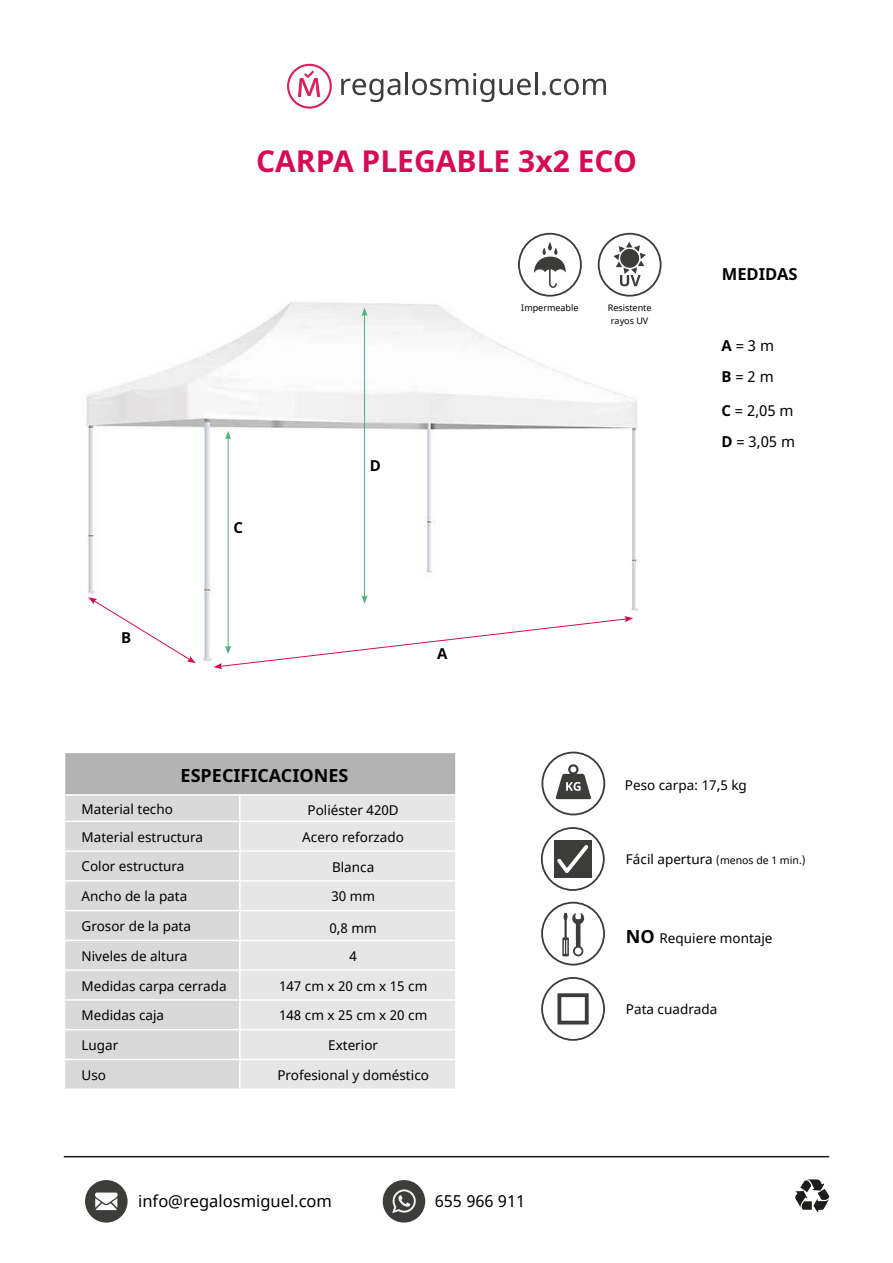
<style>
.page{position:relative;width:893px;height:1263px;background:#fff}
.page>*{position:absolute;margin:0;border:0;box-sizing:border-box;transform-origin:0 0}
.t1{font:700 30px "Noto Sans";color:#d60b53}
.t2{font:700 18px "Noto Sans";color:#000}
.t3{font:16.5px "Noto Sans";color:#000}
.t4{font:700 16.5px "Noto Sans";color:#000}
.t5{font:15px/30.8px "Noto Sans";color:#000}
.t6{font:700 15px "Noto Sans";color:#000}
.t7{font:13.5px "Noto Sans";color:#000}
.t8{font:10.5px "Noto Sans";color:#000}
.t9{font:9px/12.6px "Noto Sans";color:#000;text-align:center}
.s1{font-weight:700}
.s2{font-size:15px}
.s3{font-size:13.5px}
.s4{font-weight:700;font-size:18px}
</style>
<div class="page">
<svg style="left:341px;top:79px;width:59px;height:23px"></svg>
<hr style="left:405px;top:72px;width:3px;height:23px;background:#3e3e3f">
<svg style="left:412px;top:73px;width:119px;height:29px"></svg>
<hr style="left:535px;top:72px;width:2px;height:23px;background:#3e3e3f">
<svg style="left:542px;top:79px;width:64px;height:16px"></svg>
<svg style="left:287px;top:64px;width:45px;height:45px"></svg>
<svg style="left:795px;top:1179px;width:34px;height:33px"></svg>
<div style="left:85px;top:1180px;width:43px;height:42px;background:#3c3c3b;border-radius:50%"></div>
<svg style="left:95px;top:1192px;width:23px;height:18px"></svg>
<div style="left:383px;top:1180px;width:42px;height:42px;background:#3c3c3b;border-radius:50%"></div>
<svg style="left:392px;top:1189px;width:24px;height:24px"></svg>
<hr style="left:64px;top:1156px;width:765px;height:1px;background:#1a1a1a">
<svg style="left:541px;top:902px;width:64px;height:63px"></svg>
<svg style="left:541px;top:977px;width:64px;height:64px"></svg>
<div style="left:557px;top:993px;width:32px;height:31px;border:4px solid #3c3c3b"></div>
<svg style="left:541px;top:752px;width:64px;height:63px"></svg>
<svg style="left:541px;top:827px;width:64px;height:64px"></svg>
<img style="left:86px;top:232px;width:552px;height:438px">
<div style="left:65px;top:752px;width:391px;height:43px;background:#b3b3b3"></div>
<div style="left:65px;top:796px;width:174px;height:292px;background:#d9d9d9"></div>
<div style="left:241px;top:796px;width:214px;height:292px;background:#e6e6e6"></div>
<hr style="left:64px;top:752px;width:176px;height:1px;background:#fff">
<hr style="left:240px;top:752px;width:217px;height:1px;background:#fff">
<hr style="left:455px;top:753px;width:2px;height:41px;background:#fff">
<hr style="left:64px;top:794px;width:176px;height:2px;background:#fff">
<hr style="left:240px;top:794px;width:217px;height:2px;background:#fff">
<hr style="left:64px;top:820px;width:176px;height:2px;background:#fff">
<hr style="left:240px;top:820px;width:217px;height:2px;background:#fff">
<hr style="left:64px;top:850px;width:176px;height:2px;background:#fff">
<hr style="left:240px;top:850px;width:217px;height:2px;background:#fff">
<hr style="left:64px;top:880px;width:176px;height:2px;background:#fff">
<hr style="left:240px;top:880px;width:217px;height:2px;background:#fff">
<hr style="left:64px;top:910px;width:176px;height:1px;background:#fff">
<hr style="left:240px;top:910px;width:217px;height:1px;background:#fff">
<hr style="left:64px;top:940px;width:176px;height:1px;background:#fff">
<hr style="left:240px;top:940px;width:217px;height:1px;background:#fff">
<hr style="left:64px;top:969px;width:176px;height:2px;background:#fff">
<hr style="left:240px;top:969px;width:217px;height:2px;background:#fff">
<hr style="left:64px;top:999px;width:176px;height:2px;background:#fff">
<hr style="left:240px;top:999px;width:217px;height:2px;background:#fff">
<hr style="left:64px;top:1029px;width:176px;height:1px;background:#fff">
<hr style="left:240px;top:1029px;width:217px;height:1px;background:#fff">
<hr style="left:64px;top:1059px;width:176px;height:1px;background:#fff">
<hr style="left:240px;top:1059px;width:217px;height:1px;background:#fff">
<svg style="left:518px;top:233px;width:64px;height:64px"></svg>
<svg style="left:598px;top:233px;width:64px;height:64px"></svg>
<hr style="left:364px;top:314px;width:1px;height:284px;background:#50b17a">
<svg style="left:361px;top:308px;width:7px;height:8px"></svg>
<svg style="left:361px;top:595px;width:7px;height:9px"></svg>
<svg style="left:88px;top:597px;width:108px;height:66px"></svg>
<hr style="left:228px;top:437px;width:1px;height:211px;background:#50b17a">
<svg style="left:225px;top:431px;width:6px;height:8px"></svg>
<svg style="left:214px;top:616px;width:419px;height:53px"></svg>
<p class="t6" style="left:121px;top:627px;width:12px">B</p>
<h1 class="t1" style="left:256px;top:140px;width:382px">CARPA PLEGABLE 3x2 ECO</h1>
<p class="t9" style="left:521px;top:302px;width:59px">Impermeable</p>
<p class="t9" style="left:608px;top:302px;width:45px">Resistente rayos UV</p>
<p class="t6" style="left:234px;top:517px;width:11px">C</p>
<p class="t6" style="left:370px;top:455px;width:13px">D</p>
<p class="t6" style="left:437px;top:643px;width:12px">A</p>
<p class="t4" style="left:722px;top:263px;width:77px">MEDIDAS</p>
<p class="t5" style="left:721px;top:331px;width:54px"><span class="s1">A</span> = 3 m<br><span class="s1">B</span> = 2 m</p>
<p class="t5" style="left:721px;top:396px;width:75px"><span class="s1">C</span> = 2,05 m<br><span class="s1">D</span> = 3,05 m</p>
<h2 class="t2" style="left:181px;top:762px;width:169px">ESPECIFICACIONES</h2>
<p class="t7" style="left:625px;top:776px;width:123px">Peso carpa: 17<span class="s2">,</span>5 kg</p>
<p class="t7" style="left:82px;top:799px;width:93px">Material techo</p>
<p class="t7" style="left:308px;top:801px;width:93px">Poliéster 420D</p>
<p class="t7" style="left:82px;top:827px;width:123px">Material estructura</p>
<p class="t7" style="left:302px;top:828px;width:103px">Acero reforzado</p>
<p class="t7" style="left:82px;top:857px;width:105px">Color estructura</p>
<p class="t7" style="left:332px;top:857px;width:44px">Blanca</p>
<p class="t7" style="left:82px;top:887px;width:107px">Ancho de la pata</p>
<p class="t7" style="left:331px;top:887px;width:45px">30 mm</p>
<p class="t7" style="left:82px;top:917px;width:111px">Grosor de la pata</p>
<p class="t7" style="left:329px;top:918px;width:49px">0<span class="s2">,</span>8 mm</p>
<p class="t7" style="left:82px;top:946px;width:107px">Niveles de altura</p>
<p class="t7" style="left:349px;top:947px;width:9px">4</p>
<p class="t7" style="left:82px;top:976px;width:147px">Medidas carpa cerrada</p>
<p class="t7" style="left:279px;top:976px;width:150px">147 cm x 20 cm x 15 cm</p>
<p class="t7" style="left:82px;top:1006px;width:84px">Medidas caja</p>
<p class="t7" style="left:279px;top:1006px;width:150px">148 cm x 25 cm x 20 cm</p>
<p class="t7" style="left:82px;top:1036px;width:38px">Lugar</p>
<p class="t7" style="left:328px;top:1036px;width:51px">Exterior</p>
<p class="t7" style="left:82px;top:1066px;width:26px">Uso</p>
<p class="t7" style="left:277px;top:1066px;width:153px">Profesional y doméstico</p>
<p class="t3" style="left:138px;top:1190px;width:195px">info@regalosmiguel.com</p>
<p class="t3" style="left:435px;top:1190px;width:92px">655 966 911</p>
<p class="t8" style="left:626px;top:853px;width:181px"><span class="s3">Fácil apertura</span> (menos de 1 min.)</p>
<p class="t7" style="left:626px;top:929px;width:148px"><span class="s4">NO</span> Requiere montaje</p>
<p class="t7" style="left:626px;top:999px;width:93px">Pata cuadrada</p>
</div>
